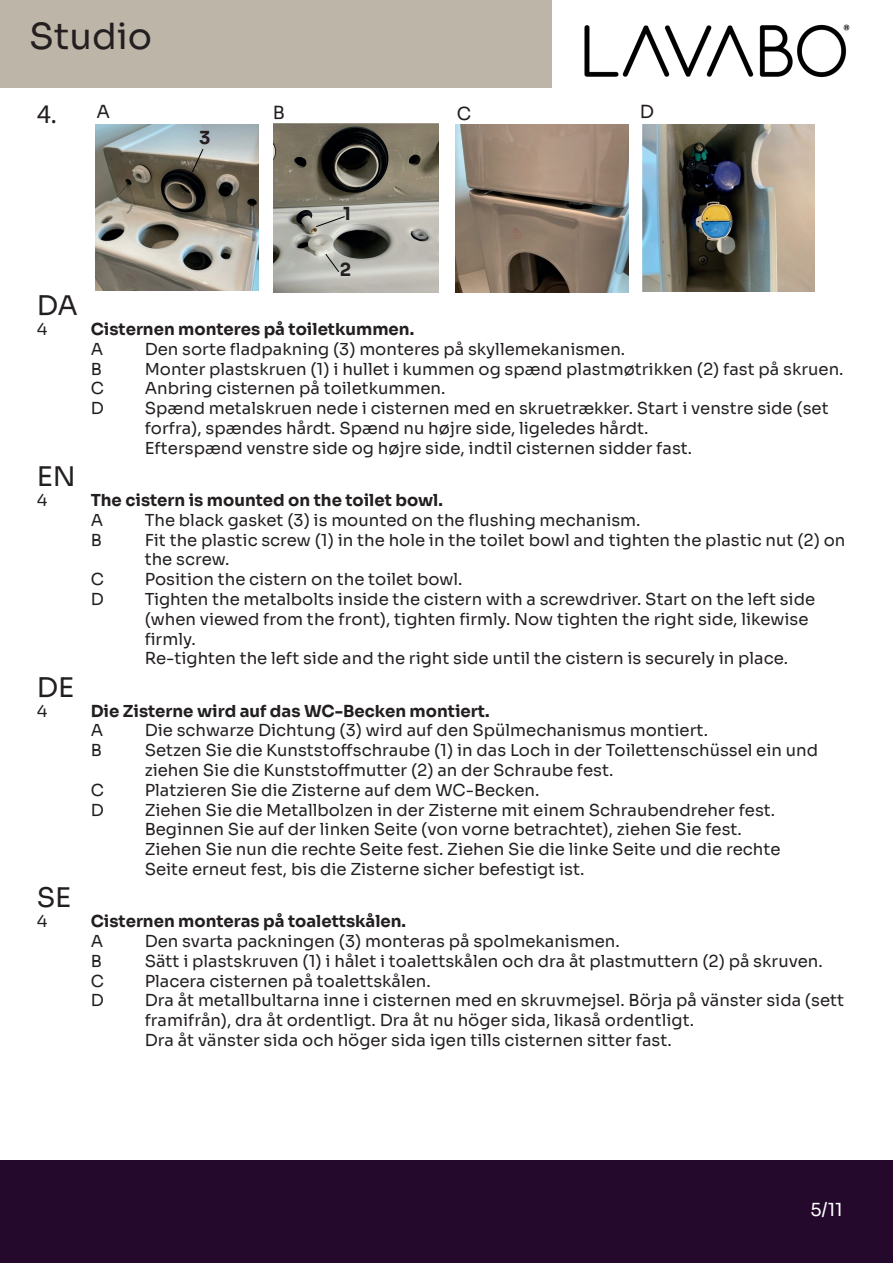
<style>
.page{position:relative;width:893px;height:1263px;background:#fff}
.page>*{position:absolute;margin:0;border:0;box-sizing:border-box;transform-origin:0 0}
.t1{font:36px "Sora";color:#231f20}
.t2{font:27px "Sora";color:#231f20}
.t3{font:27px "Myriad Pro";color:#231f20}
.t4{font:18px "Sora";color:#231f20}
.t5{font:18px "Sora";color:#fff}
.t6{font:700 18px "Sora";color:#231f20}
.t7{font:16.5px/19.8px "Sora";color:#231f20}
.t8{font:700 16.5px "Sora";color:#231f20}
</style>
<div class="page">
<div style="left:0;top:0;width:552px;height:87px;background:#bdb5a7"></div>
<img style="left:584px;top:24px;width:266px;height:54px">
<div style="left:0;top:1160px;width:893px;height:103px;background:#24092c"></div>
<img style="left:95px;top:124px;width:163px;height:167px">
<img style="left:456px;top:125px;width:173px;height:167px">
<svg style="left:191px;top:148px;width:13px;height:25px"></svg>
<img style="left:642px;top:124px;width:172px;height:167px">
<img style="left:273px;top:123px;width:166px;height:170px">
<svg style="left:315px;top:216px;width:31px;height:12px"></svg>
<svg style="left:325px;top:253px;width:15px;height:20px"></svg>
<h1 class="t1" style="left:29px;top:7px;width:124px">Studio</h1>
<h2 class="t3" style="left:37px;top:97px;width:21px">4.</h2>
<p class="t4" style="left:96px;top:97px;width:15px">A</p>
<p class="t4" style="left:273px;top:97px;width:14px">B</p>
<p class="t4" style="left:457px;top:98px;width:16px">C</p>
<p class="t4" style="left:640px;top:97px;width:16px">D</p>
<p class="t6" style="left:199px;top:123px;width:13px">3</p>
<p class="t6" style="left:343px;top:199px;width:9px">1</p>
<p class="t6" style="left:340px;top:255px;width:13px">2</p>
<h2 class="t2" style="left:37px;top:283px;width:43px">DA</h2>
<p class="t7" style="left:37px;top:318px;width:12px">4</p>
<p class="t8" style="left:91px;top:315px;width:325px">Cisternen monteres på toiletkummen.</p>
<p class="t7" style="left:91px;top:337px;width:14px">A</p>
<p class="t7" style="left:145px;top:337px;width:482px">Den sorte fladpakning (3) monteres på skyllemekanismen.</p>
<p class="t7" style="left:91px;top:357px;width:13px">B</p>
<p class="t7" style="left:145px;top:357px;width:700px">Monter plastskruen (1) i hullet i kummen og spænd plastmøtrikken (2) fast på skruen.</p>
<p class="t7" style="left:91px;top:377px;width:15px">C</p>
<p class="t7" style="left:145px;top:377px;width:302px">Anbring cisternen på toiletkummen.</p>
<p class="t7" style="left:91px;top:397px;width:15px">D</p>
<p class="t7" style="left:145px;top:397px;width:685px">Spænd metalskruen nede i cisternen med en skruetrækker. Start i venstre side (set forfra), spændes hårdt. Spænd nu højre side, ligeledes hårdt.<br>Efterspænd venstre side og højre side, indtil cisternen sidder fast.</p>
<h2 class="t2" style="left:37px;top:454px;width:41px">EN</h2>
<p class="t7" style="left:37px;top:489px;width:12px">4</p>
<p class="t8" style="left:91px;top:486px;width:354px">The cistern is mounted on the toilet bowl.</p>
<p class="t7" style="left:91px;top:508px;width:14px">A</p>
<p class="t7" style="left:145px;top:508px;width:497px">The black gasket (3) is mounted on the flushing mechanism.</p>
<p class="t7" style="left:91px;top:528px;width:13px">B</p>
<p class="t7" style="left:145px;top:528px;width:702px">Fit the plastic screw (1) in the hole in the toilet bowl and tighten the plastic nut (2) on the screw.</p>
<p class="t7" style="left:91px;top:568px;width:15px">C</p>
<p class="t7" style="left:145px;top:568px;width:319px">Position the cistern on the toilet bowl.</p>
<p class="t7" style="left:91px;top:588px;width:15px">D</p>
<p class="t7" style="left:145px;top:588px;width:672px">Tighten the metalbolts inside the cistern with a screwdriver. Start on the left side (when viewed from the front), tighten firmly. Now tighten the right side, likewise firmly.<br>Re-tighten the left side and the right side until the cistern is securely in place.</p>
<h2 class="t2" style="left:37px;top:665px;width:39px">DE</h2>
<p class="t7" style="left:37px;top:699px;width:12px">4</p>
<p class="t8" style="left:91px;top:697px;width:400px">Die Zisterne wird auf das WC-Becken montiert.</p>
<p class="t7" style="left:91px;top:719px;width:14px">A</p>
<p class="t7" style="left:145px;top:719px;width:565px">Die schwarze Dichtung (3) wird auf den Spülmechanismus montiert.</p>
<p class="t7" style="left:91px;top:739px;width:13px">B</p>
<p class="t7" style="left:145px;top:739px;width:675px">Setzen Sie die Kunststoffschraube (1) in das Loch in der Toilettenschüssel ein und ziehen Sie die Kunststoffmutter (2) an der Schraube fest.</p>
<p class="t7" style="left:91px;top:778px;width:15px">C</p>
<p class="t7" style="left:145px;top:778px;width:396px">Platzieren Sie die Zisterne auf dem WC-Becken.</p>
<p class="t7" style="left:91px;top:798px;width:15px">D</p>
<p class="t7" style="left:145px;top:798px;width:637px">Ziehen Sie die Metallbolzen in der Zisterne mit einem Schraubendreher fest.<br>Beginnen Sie auf der linken Seite (von vorne betrachtet), ziehen Sie fest.<br>Ziehen Sie nun die rechte Seite fest. Ziehen Sie die linke Seite und die rechte Seite erneut fest, bis die Zisterne sicher befestigt ist.</p>
<h2 class="t2" style="left:37px;top:875px;width:36px">SE</h2>
<p class="t7" style="left:37px;top:910px;width:12px">4</p>
<p class="t8" style="left:91px;top:908px;width:317px">Cisternen monteras på toalettskålen.</p>
<p class="t7" style="left:91px;top:930px;width:14px">A</p>
<p class="t7" style="left:145px;top:930px;width:477px">Den svarta packningen (3) monteras på spolmekanismen.</p>
<p class="t7" style="left:91px;top:949px;width:13px">B</p>
<p class="t7" style="left:145px;top:949px;width:680px">Sätt i plastskruven (1) i hålet i toalettskålen och dra åt plastmuttern (2) på skruven.</p>
<p class="t7" style="left:91px;top:969px;width:15px">C</p>
<p class="t7" style="left:145px;top:969px;width:288px">Placera cisternen på toalettskålen.</p>
<p class="t7" style="left:91px;top:989px;width:15px">D</p>
<p class="t7" style="left:145px;top:989px;width:701px">Dra åt metallbultarna inne i cisternen med en skruvmejsel. Börja på vänster sida (sett framifrån), dra åt ordentligt. Dra åt nu höger sida, likaså ordentligt.<br>Dra åt vänster sida och höger sida igen tills cisternen sitter fast.</p>
<p class="t5" style="left:810px;top:1195px;width:34px">5/11</p>
</div>
